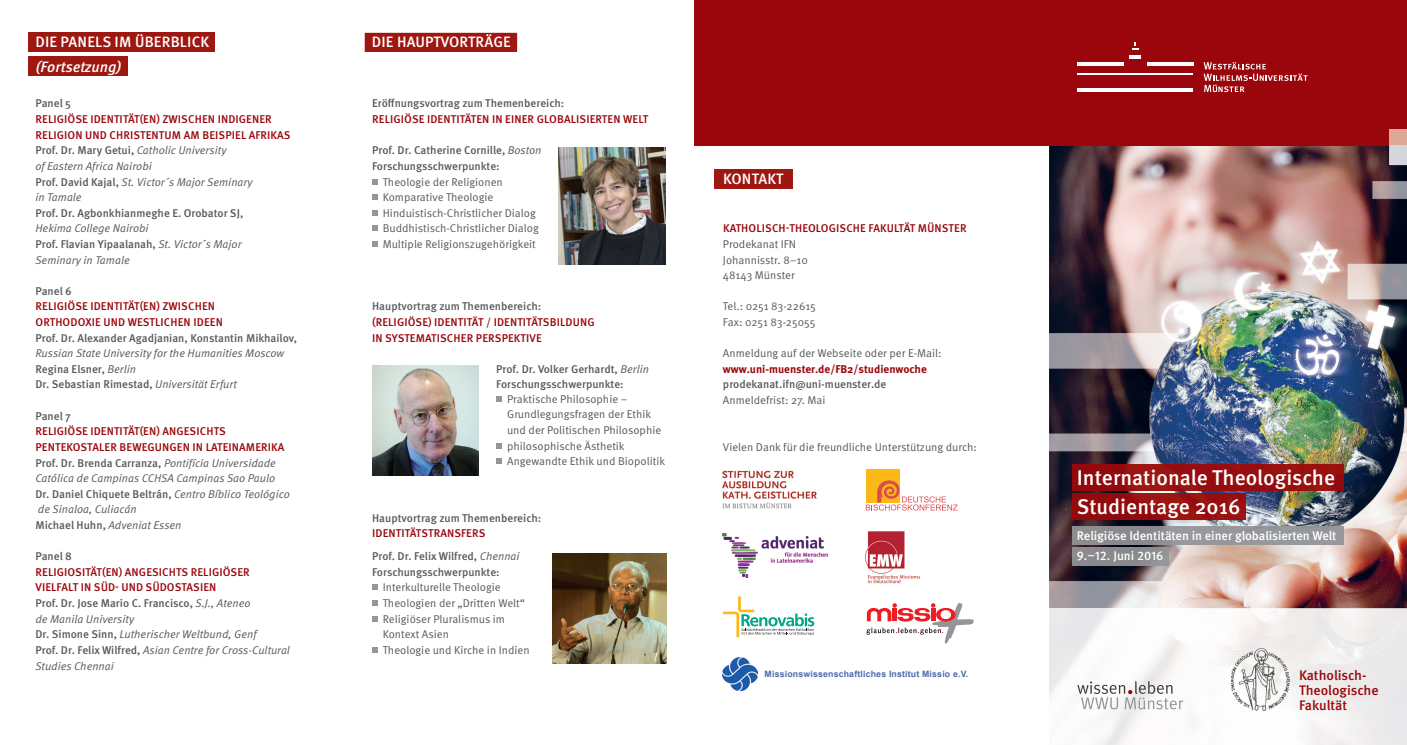
<style>
.page{position:relative;width:1407px;height:745px;background:#fff}
.page>*{position:absolute;margin:0;border:0;box-sizing:border-box;transform-origin:0 0}
.t1{font:500 21.25px/29.2px "Meta OT";color:#fff}
.t2{font:500 15px "Meta OT";letter-spacing:.01em;color:#fff}
.t3{font:italic 500 15px "Meta OT";color:#fff}
.t4{font:500 13.75px/15px "Meta OT";color:#9a060b}
.t5{font:500 12.5px/20.6px "Meta OT";letter-spacing:-.005em;color:#fff}
.t6{font:italic 11.25px/15.6px "Meta OT";color:#57585a}
.t7{font:11.25px/15.6px "Meta OT";color:#57585a}
.t8{font:500 11.25px/15.6px "Meta OT";color:#57585a}
.t9{font:500 11.25px/15.6px "Meta OT";letter-spacing:.01em;color:#9a060b}
.t10{font:700 11.25px "Meta OT";color:#9a060b}
.t11{font:700 8.75px "Arial";letter-spacing:.02em;color:#4b69ac}
.s1{color:#57585a}
.s2{font-weight:400;font-style:italic;color:#57585a}
.s3{font-weight:500;font-style:normal}
.s4{font-weight:500;font-style:normal;color:#9a060b}
.s5{font-weight:400;font-style:italic}
.s6{color:#9a060b}
</style>
<div class="page">
<img style="left:28px;top:0;width:1379px;height:744px">
<h2 class="t2" style="left:36px;top:32px;width:175px">DIE PANELS IM ÜBERBLICK</h2>
<h2 class="t2" style="left:372px;top:32px;width:72px">VORTRÄGE</h2>
<h2 class="t3" style="left:35px;top:57px;width:88px">(Fortsetzung)</h2>
<h2 class="t2" style="left:372px;top:32px;width:140px">DIE HAUPTVORTRÄGE</h2>
<p class="t8" style="left:35px;top:96px;width:37px">Panel 5</p>
<p class="t9" style="left:35px;top:111px;width:257px">RELIGIÖSE IDENTITÄT(EN) ZWISCHEN INDIGENER RELIGION UND CHRISTENTUM AM BEISPIEL AFRIKAS <span class="s1">Prof. Dr. Mary Getui,</span> <span class="s2">Catholic University<br>of Eastern Africa Nairobi<br></span><span class="s1">Prof. David Kajal,</span> <span class="s2">St. Victor´s Major Seminary<br>in Tamale</span></p>
<p class="t8" style="left:35px;top:205px;width:209px">Prof. Dr. Agbonkhianmeghe E. Orobator SJ,</p>
<p class="t6" style="left:35px;top:221px;width:208px">Hekima College Nairobi<br><span class="s3">Prof. Flavian Yipaalanah,</span> St. Victor´s Major<br>Seminary in Tamale</p>
<p class="t8" style="left:35px;top:283px;width:38px">Panel 6</p>
<p class="t9" style="left:35px;top:299px;width:189px">RELIGIÖSE IDENTITÄT(EN) ZWISCHEN<br>ORTHODOXIE UND WESTLICHEN IDEEN</p>
<p class="t8" style="left:35px;top:330px;width:263px">Prof. Dr. Alexander Agadjanian, Konstantin Mikhailov,</p>
<p class="t6" style="left:35px;top:345px;width:250px">Russian State University for the Humanities Moscow<br><span class="s3">Regina Elsner,</span> Berlin<br><span class="s3">Dr. Sebastian Rimestad,</span> Universität Erfurt</p>
<p class="t8" style="left:35px;top:408px;width:37px">Panel 7</p>
<p class="t6" style="left:35px;top:423px;width:256px"><span class="s4">RELIGIÖSE IDENTITÄT(EN) ANGESICHTS PENTEKOSTALER BEWEGUNGEN IN LATEINAMERIKA </span><span class="s3">Prof. Dr. Brenda Carranza,</span> Pontifícia Universidade Católica de Campinas CCHSA Campinas Sao Paulo <span class="s3">Dr. Daniel Chiquete Beltrán,</span> Centro Bíblico Teológico de Sinaloa, Culiacán<br><span class="s3">Michael Huhn,</span> Adveniat Essen</p>
<p class="t8" style="left:35px;top:548px;width:38px">Panel 8</p>
<p class="t6" style="left:35px;top:564px;width:256px"><span class="s4">RELIGIOSITÄT(EN) ANGESICHTS RELIGIÖSER VIELFALT IN SÜD- UND SÜDOSTASIEN<br></span><span class="s3">Prof. Dr. Jose Mario C. Francisco,</span> S.J., Ateneo<br>de Manila University<br><span class="s3">Dr. Simone Sinn,</span> Lutherischer Weltbund, Genf<br><span class="s3">Prof. Dr. Felix Wilfred,</span> Asian Centre for Cross-Cultural Studies Chennai</p>
<p class="t8" style="left:372px;top:96px;width:194px">Eröffnungsvortrag zum Themenbereich:</p>
<p class="t9" style="left:372px;top:111px;width:278px">RELIGIÖSE IDENTITÄTEN IN EINER GLOBALISIERTEN WELT</p>
<p class="t8" style="left:372px;top:143px;width:171px">Prof. Dr. Catherine Cornille, <span class="s5">Boston<br></span>Forschungsschwerpunkte:</p>
<p class="t7" style="left:383px;top:174px;width:158px">Theologie der Religionen<br>Komparative Theologie<br>Hinduistisch-Christlicher Dialog<br>Buddhistisch-Christlicher Dialog<br>Multiple Religionszugehörigkeit</p>
<p class="t8" style="left:372px;top:298px;width:171px">Hauptvortrag zum Themenbereich:</p>
<p class="t9" style="left:372px;top:314px;width:224px">(RELIGIÖSE) IDENTITÄT / IDENTITÄTSBILDUNG<br>IN SYSTEMATISCHER PERSPEKTIVE</p>
<p class="t8" style="left:496px;top:361px;width:154px">Prof. Dr. Volker Gerhardt, <span class="s5">Berlin<br></span>Forschungsschwerpunkte:</p>
<p class="t7" style="left:507px;top:391px;width:159px">Praktische Philosophie –<br>Grundlegungsfragen der Ethik und der Politischen Philosophie philosophische Ästhetik<br>Angewandte Ethik und Biopolitik</p>
<p class="t8" style="left:372px;top:510px;width:171px">Hauptvortrag zum Themenbereich:</p>
<p class="t8" style="left:372px;top:521px;width:149px;line-height:23.1px"><span class="s6">IDENTITÄTSTRANSFERS<br></span>Prof. Dr. Felix Wilfred, <span class="s5">Chennai</span></p>
<p class="t8" style="left:372px;top:564px;width:129px">Forschungsschwerpunkte:</p>
<p class="t7" style="left:383px;top:579px;width:148px">Interkulturelle Theologie<br>Theologien der „Dritten Welt“<br>Religiöser Pluralismus im<br>Kontext Asien<br>Theologie und Kirche in Indien</p>
<h2 class="t2" style="left:723px;top:170px;width:62px">KONTAKT</h2>
<p class="t9" style="left:723px;top:221px;width:245px">KATHOLISCH-THEOLOGISCHE FAKULTÄT MÜNSTER</p>
<p class="t7" style="left:723px;top:236px;width:87px">Prodekanat IFN<br>Johannisstr. 8–10<br>48143 Münster</p>
<p class="t7" style="left:723px;top:298px;width:94px">Tel.: 0251 83-22615<br>Fax: 0251 83-25055</p>
<p class="t7" style="left:723px;top:345px;width:220px">Anmeldung auf der Webseite oder per E-Mail:</p>
<p class="t10" style="left:723px;top:361px;width:205px">www.uni-muenster.de/FB2/studienwoche</p>
<p class="t8" style="left:723px;top:376px;width:165px">prodekanat.ifn@uni-muenster.de</p>
<p class="t7" style="left:723px;top:392px;width:104px">Anmeldefrist: 27. Mai</p>
<p class="t7" style="left:723px;top:439px;width:255px">Vielen Dank für die freundliche Unterstützung durch:</p>
<p class="t11" style="left:764px;top:667px;width:205px">Missionswissenschaftliches Institut Missio e.V.</p>
<h1 class="t1" style="left:1077px;top:462px;width:260px">Internationale Theologische<br>Studientage 2016</h1>
<p class="t5" style="left:1077px;top:525px;width:261px">Religiöse Identitäten in einer globalisierten Welt<br>9.–12. Juni 2016</p>
<p class="t4" style="left:1299px;top:667px;width:81px">Katholisch-<br>Theologische<br>Fakultät</p>
</div>
